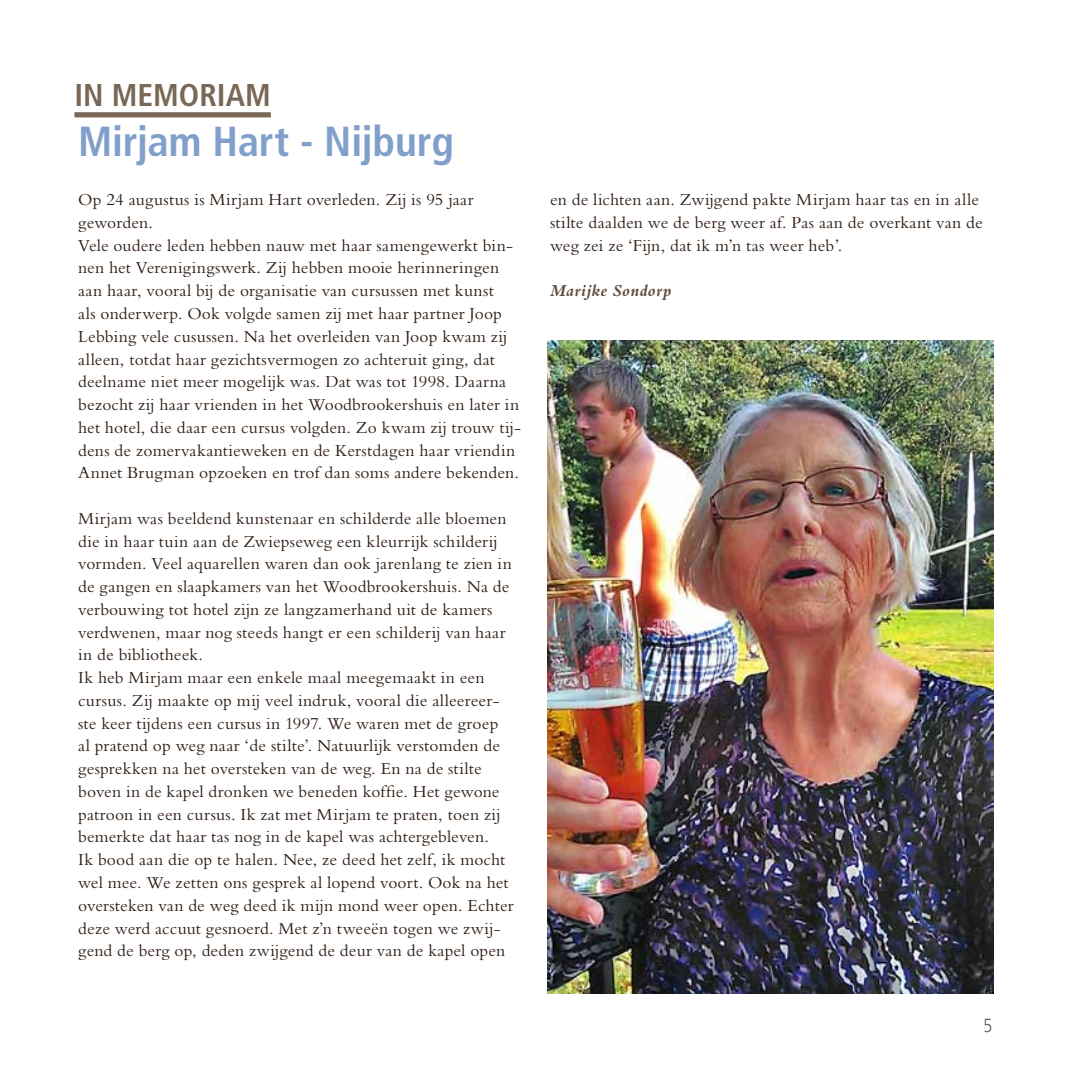
<style>
.page{position:relative;width:1072px;height:1072px;background:#fff}
.page>*{position:absolute;margin:0;border:0;box-sizing:border-box;transform-origin:0 0}
.t1{font:700 condensed 42px "Frutiger";letter-spacing:-.005em;color:#819fcb}
.t2{font:700 condensed 31.5px "Frutiger";color:#7a6856}
.t3{font:300 condensed 19.25px "Frutiger";color:#6e615b}
.t4{font:17.5px/22.8px "Bembo";letter-spacing:.01em;color:#2f1e14}
.t5{font:italic 700 17.5px "Bembo";letter-spacing:.025em;color:#624b3d}
</style>
<div class="page">
<div style="left:74px;top:112px;width:197px;height:5px;background:#7a6856"></div>
<img style="left:547px;top:341px;width:446px;height:652px">
<h2 class="t2" style="left:74px;top:76px;width:198px">IN MEMORIAM</h2>
<h1 class="t1" style="left:78px;top:116px;width:377px">MIRJAM HART - NIJBURG</h1>
<p class="t4" style="left:78px;top:188px;width:444px">Op 24 augustus is Mirjam Hart overleden. Zij is 95 jaar geworden.<br>Vele oudere leden hebben nauw met haar samengewerkt bin&shy;nen het Verenigingswerk. Zij hebben mooie herinneringen aan haar, vooral bij de organisatie van cursussen met kunst<br>als onderwerp. Ook volgde samen zij met haar partner Joop Lebbing vele cusussen. Na het overleiden van Joop kwam zij alleen, totdat haar gezichtsvermogen zo achteruit ging, dat deelname niet meer mogelijk was. Dat was tot 1998. Daarna bezocht zij haar vrienden in het Woodbrookershuis en later in het hotel, die daar een cursus volgden. Zo kwam zij trouw tij&shy;dens de zomervakantieweken en de Kerstdagen haar vriendin Annet Brugman opzoeken en trof dan soms andere bekenden.</p>
<p class="t4" style="left:78px;top:506px;width:437px">Mirjam was beeldend kunstenaar en schilderde alle bloemen die in haar tuin aan de Zwiepseweg een kleurrijk schilderij vormden. Veel aquarellen waren dan ook jarenlang te zien in de gangen en slaapkamers van het Woodbrookershuis. Na de verbouwing tot hotel zijn ze langzamerhand uit de kamers verdwenen, maar nog steeds hangt er een schilderij van haar in de bibliotheek.<br>Ik heb Mirjam maar een enkele maal meegemaakt in een cursus. Zij maakte op mij veel indruk, vooral die alleereer&shy;ste keer tijdens een cursus in 1997. We waren met de groep al pratend op weg naar ‘de stilte’. Natuurlijk verstomden de gesprekken na het oversteken van de weg. En na de stilte boven in de kapel dronken we beneden koffie. Het gewone patroon in een cursus. Ik zat met Mirjam te praten, toen zij bemerkte dat haar tas nog in de kapel was achtergebleven.<br>Ik bood aan die op te halen. Nee, ze deed het zelf, ik mocht wel mee. We zetten ons gesprek al lopend voort. Ook na het oversteken van de weg deed ik mijn mond weer open. Echter deze werd accuut gesnoerd. Met z’n tweeën togen we zwij&shy;gend de berg op, deden zwijgend de deur van de kapel open</p>
<p class="t4" style="left:550px;top:188px;width:434px">en de lichten aan. Zwijgend pakte Mirjam haar tas en in alle stilte daalden we de berg weer af. Pas aan de overkant van de weg zei ze ‘Fijn, dat ik m’n tas weer heb’.</p>
<p class="t5" style="left:550px;top:281px;width:123px">Marijke Sondorp</p>
<p class="t3" style="left:983px;top:1014px;width:11px">5</p>
</div>
